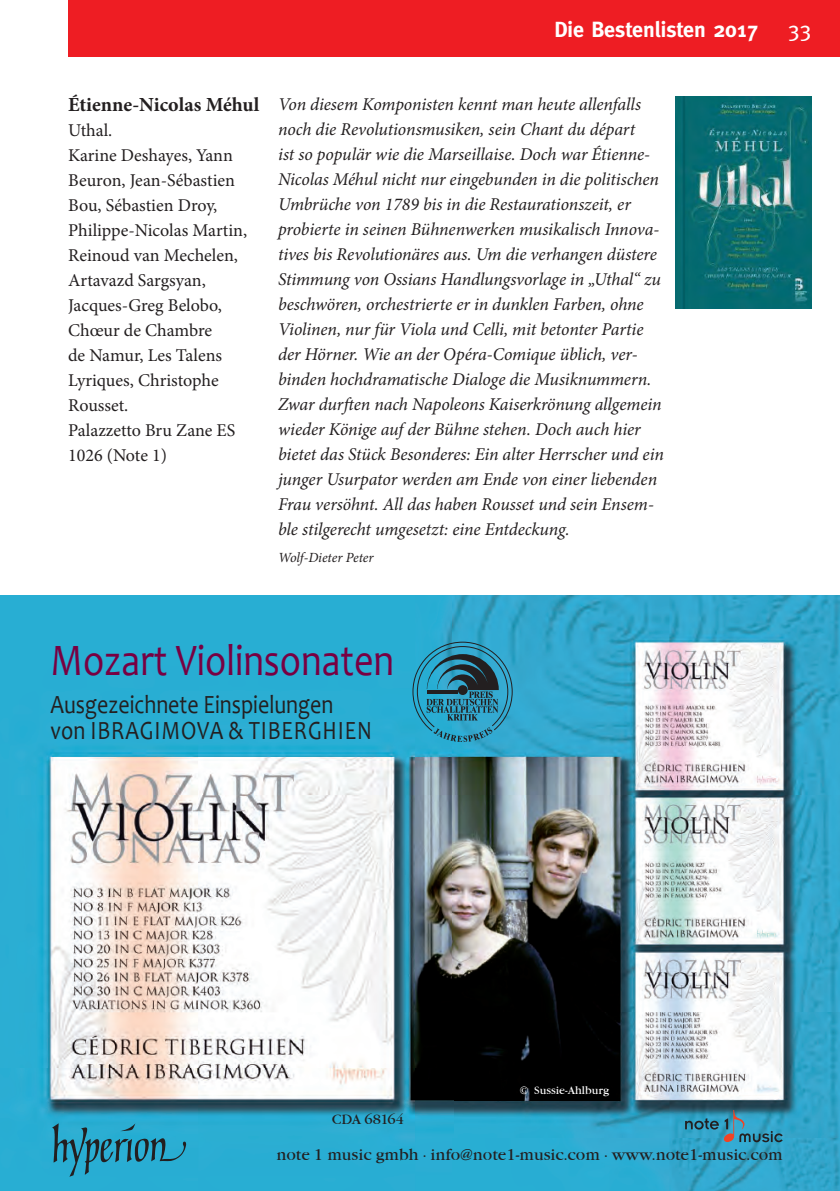
<style>
.page{position:relative;width:840px;height:1191px;background:#fff}
.page>*{position:absolute;margin:0;border:0;box-sizing:border-box;transform-origin:0 0}
.t1{font:45.2px "Candara";color:#780042;scale:.84 1}
.t2{font:26.4px/26.4px "Candara";color:#231f20;scale:.83 1}
.t3{font:700 22px "Meta";color:#fff}
.t4{font:22px "Meta";color:#fff}
.t5{font:700 20px "Minion Pro";color:#231f20}
.t6{font:italic 18px/25px "Minion Pro";letter-spacing:-.01em;color:#231f20}
.t7{font:18px/25px "Minion Pro";color:#231f20}
.t8{font:16px "Garamond Itc T";color:#231f20}
.t9{font:italic 14px "Minion Pro";letter-spacing:-.01em;color:#231f20}
.t10{font:14px "Garamond Itc T";letter-spacing:-.025em;color:#231f20}
.t11{font:11px "Garamond Itc T";color:#fff}
</style>
<div class="page">
<div style="left:68px;top:0;width:771px;height:57px;background:#ee1d23"></div>
<img style="left:675px;top:96px;width:136px;height:212px">
<img style="left:0;top:595px;width:839px;height:596px">
<svg style="left:684px;top:1110px;width:98px;height:32px;background:#368ca8"></svg>
<svg style="left:412px;top:642px;width:100px;height:100px;background:#2b87a5"></svg>
<svg style="left:52px;top:1123px;width:134px;height:68px;background:#289aba"></svg>
<p class="t3" style="left:554px;top:17px;width:206px">Die Bestenlisten 2017</p>
<p class="t5" style="left:68px;top:90px;width:193px">Étienne-Nicolas Méhul</p>
<p class="t7" style="left:68px;top:118px;width:180px">Uthal.<br>Karine Deshayes, Yann<br>Beuron, Jean-Sébastien<br>Bou, Sébastien Droy,<br>Philippe-Nicolas Martin,<br>Reinoud van Mechelen,<br>Artavazd Sargsyan,<br>Jacques-Greg Belobo,<br>Chœur de Chambre<br>de Namur, Les Talens<br>Lyriques, Christophe<br>Rousset.<br>Palazzetto Bru Zane ES<br>1026 (Note 1)</p>
<p class="t6" style="left:278px;top:91px;width:387px">Von diesem Komponisten kennt man heute allenfalls noch die Revolutionsmusiken, sein Chant du départ<br>ist so populär wie die Marseillaise. Doch war Étienne-Nicolas Méhul nicht nur eingebunden in die politischen Umbrüche von 1789 bis in die Restaurationszeit, er probierte in seinen Bühnenwerken musikalisch Innova&shy;tives bis Revolutionäres aus. Um die verhangen düstere Stimmung von Ossians Handlungsvorlage in „Uthal“ zu beschwören, orchestrierte er in dunklen Farben, ohne Violinen, nur für Viola und Celli, mit betonter Partie der Hörner. Wie an der Opéra-Comique üblich, ver&shy;binden hochdramatische Dialoge die Musiknummern.<br>Zwar durften nach Napoleons Kaiserkrönung allgemein wieder Könige auf der Bühne stehen. Doch auch hier bietet das Stück Besonderes: Ein alter Herrscher und ein junger Usurpator werden am Ende von einer liebenden Frau versöhnt. All das haben Rousset und sein Ensem&shy;ble stilgerecht umgesetzt: eine Entdeckung.</p>
<p class="t9" style="left:278px;top:547px;width:97px">Wolf-Dieter Peter</p>
<p class="t4" style="left:787px;top:17px;width:25px">33</p>
<h1 class="t1" style="left:51px;top:632px;width:410px">Mozart Violinsonaten</h1>
<h2 class="t2" style="left:51px;top:691px;width:388px">Ausgezeichnete Einspielungen von IBRAGIMOVA &amp; TIBERGHIEN</h2>
<p class="t10" style="left:331px;top:1111px;width:74px">CDA 68164</p>
<p class="t11" style="left:519px;top:1083px;width:91px">© Sussie-Ahlburg</p>
<p class="t8" style="left:276px;top:1145px;width:507px">note 1 music gmbh · info@note1-music.com · www.note1-music.com</p>
</div>
